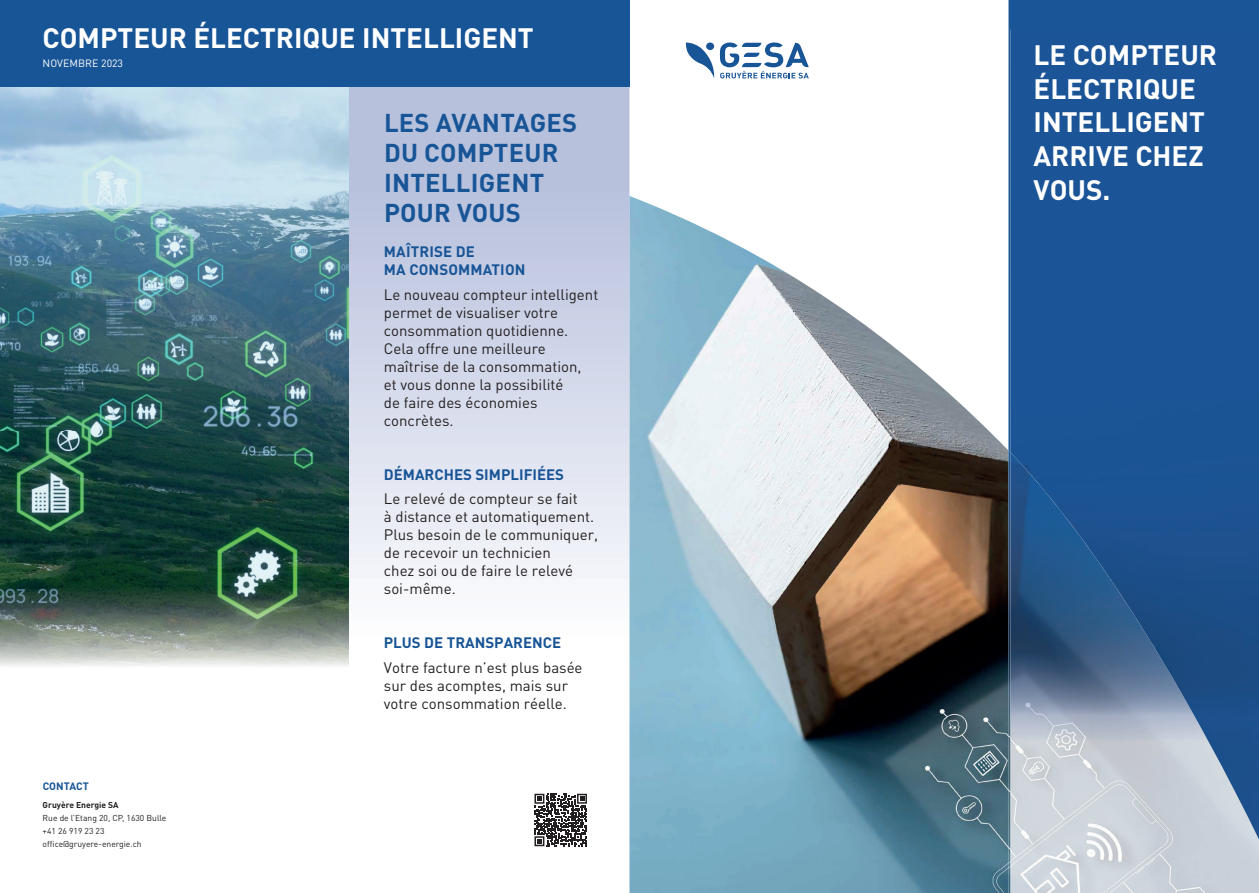
<style>
.page{position:relative;width:1259px;height:893px;background:#fff}
.page>*{position:absolute;margin:0;border:0;box-sizing:border-box;transform-origin:0 0}
.t1{font:700 27.75px/33.8px "DIN";color:#fff}
.t2{font:700 25.5px/30px "DINOT";letter-spacing:.01em;color:#185597}
.t3{font:15px/18px "DIN";color:#231f20}
.t4{font:700 15px "DIN";color:#185597}
.t5{font:700 15px/18px "DINOT";letter-spacing:.01em;color:#185597}
.t6{font:700 10.65px "DINOT";color:#185597}
.t7{font:10.5px "DINOT";letter-spacing:.01em;color:#fff}
.t8{font:8.55px/12.8px "DINOT";color:#231f20}
.t9{font:700 8.55px "DINOT";color:#231f20}
</style>
<div class="page">
<svg style="left:349px;top:87px;width:280px;height:492px;background:#cfd5e7"></svg>
<img style="left:0;top:87px;width:349px;height:579px">
<img style="left:629px;top:196px;width:379px;height:697px">
<img style="left:1008px;top:452px;width:2px;height:441px">
<img style="left:1010px;top:536px;width:249px;height:357px">
<svg style="left:1008px;top:0;width:2px;height:29px"></svg>
<img style="left:1008px;top:29px;width:2px;height:423px">
<div style="left:1010px;top:0;width:249px;height:536px;background:#1b5598"></div>
<img style="left:1109px;top:535px;width:150px;height:153px">
<img style="left:1079px;top:535px;width:31px;height:44px">
<img style="left:1178px;top:687px;width:81px;height:102px">
<img style="left:1233px;top:788px;width:26px;height:51px">
<svg style="left:720px;top:43px;width:89px;height:35px"></svg>
<svg style="left:686px;top:43px;width:28px;height:35px"></svg>
<div style="left:706px;top:43px;width:8px;height:7px;background:#185597;border-radius:50%"></div>
<div style="left:0;top:0;width:629px;height:87px;background:#185597"></div>
<svg style="left:534px;top:794px;width:53px;height:52px"></svg>
<h1 class="t1" style="left:43px;top:20px;width:493px">COMPTEUR ÉLECTRIQUE INTELLIGENT</h1>
<p class="t7" style="left:43px;top:56px;width:82px">NOVEMBRE 2023</p>
<h2 class="t2" style="left:384px;top:107px;width:195px">LES AVANTAGES<br>DU COMPTEUR<br>INTELLIGENT<br>POUR VOUS</h2>
<p class="t5" style="left:384px;top:243px;width:143px">MAÎTRISE DE<br>MA CONSOMMATION</p>
<p class="t3" style="left:384px;top:285px;width:216px">Le nouveau compteur intelligent permet de visualiser votre consommation quotidienne.<br>Cela offre une meilleure maîtrise de la consommation,<br>et vous donne la possibilité<br>de faire des économies concrètes.</p>
<p class="t4" style="left:384px;top:465px;width:182px">DÉMARCHES SIMPLIFIÉES</p>
<p class="t3" style="left:384px;top:489px;width:216px">Le relevé de compteur se fait<br>à distance et automatiquement.<br>Plus besoin de le communiquer, de recevoir un technicien<br>chez soi ou de faire le relevé soi-même.</p>
<p class="t6" style="left:43px;top:779px;width:48px">CONTACT</p>
<p class="t9" style="left:43px;top:799px;width:77px">Gruyère Energie SA</p>
<p class="t8" style="left:43px;top:811px;width:125px">Rue de l’Etang 20, CP, 1630 Bulle +41 26 919 23 23 office@gruyere-energie.ch</p>
<p class="t4" style="left:384px;top:633px;width:179px">PLUS DE TRANSPARENCE</p>
<p class="t3" style="left:384px;top:658px;width:200px">Votre facture n’est plus basée sur des acomptes, mais sur votre consommation réelle.</p>
<h1 class="t1" style="left:1033px;top:37px;width:185px">LE COMPTEUR<br>ÉLECTRIQUE<br>INTELLIGENT<br>ARRIVE CHEZ<br>VOUS.</h1>
</div>
